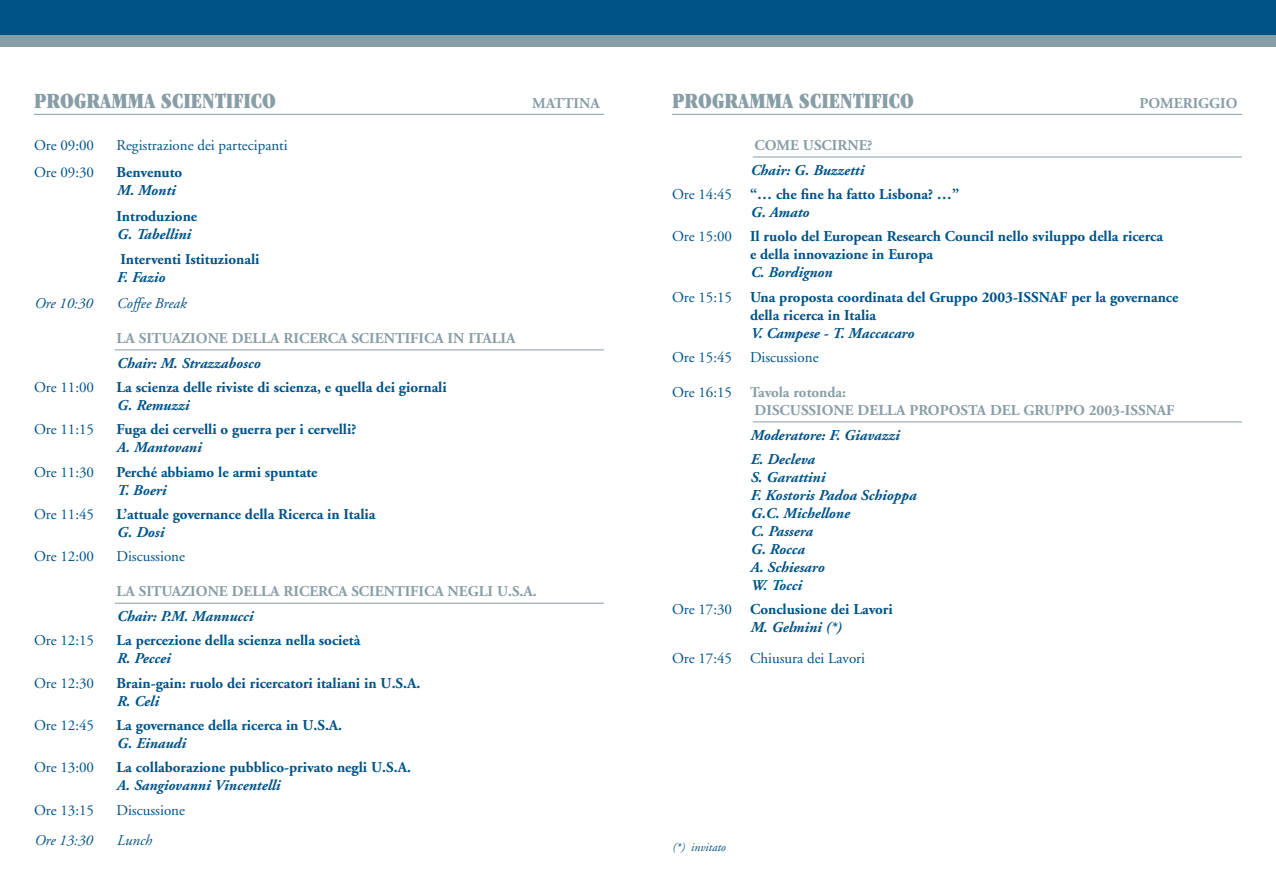
<style>
.page{position:relative;width:1276px;height:893px;background:#fff}
.page>*{position:absolute;margin:0;border:0;box-sizing:border-box;transform-origin:0 0}
.t1{font:ultra-condensed 22.5px "Garamond";color:#889ea6}
.t2{font:700 15px/24.3px "Adobe Garamond";color:#005387}
.t3{font:italic 700 15px/18px "Adobe Garamond";color:#005387}
.t4{font:15px "Adobe Garamond";color:#005387}
.t5{font:700 15px/18px "Adobe Garamond";color:#889ea6}
.t6{font:italic 15px "Adobe Garamond";color:#005387}
.t7{font:italic 12px "Adobe Garamond";color:#005387}
.s1{font-style:italic}
.s2{font-weight:400}
.s3{font-weight:400;color:#005387}
</style>
<div class="page">
<div style="left:0;top:13px;width:1276px;height:34px;background:#889ea6"></div>
<div style="left:0;top:0;width:1276px;height:34px;background:#005387"></div>
<hr style="left:115px;top:349px;width:489px;height:1px;background:#889ea6">
<hr style="left:115px;top:603px;width:489px;height:1px;background:#889ea6">
<hr style="left:672px;top:114px;width:570px;height:1px;background:#889ea6">
<hr style="left:34px;top:114px;width:570px;height:1px;background:#889ea6">
<hr style="left:753px;top:157px;width:489px;height:1px;background:#889ea6">
<hr style="left:753px;top:421px;width:489px;height:1px;background:#889ea6">
<h1 class="t1" style="left:34px;top:88px;width:243px">PROGRAMMA SCIENTIFICO</h1>
<p class="t5" style="left:532px;top:94px;width:69px">MATTINA</p>
<h1 class="t1" style="left:672px;top:88px;width:243px">PROGRAMMA SCIENTIFICO</h1>
<p class="t5" style="left:1139px;top:94px;width:100px">POMERIGGIO</p>
<p class="t4" style="left:34px;top:137px;width:62px">Ore 09:00</p>
<p class="t4" style="left:117px;top:137px;width:173px">Registrazione dei partecipanti</p>
<p class="t4" style="left:34px;top:164px;width:62px">Ore 09:30</p>
<p class="t2" style="left:117px;top:160px;width:67px">Benvenuto</p>
<p class="t3" style="left:117px;top:181px;width:60px">M. Monti</p>
<p class="t2" style="left:117px;top:205px;width:82px">Introduzione</p>
<p class="t3" style="left:117px;top:226px;width:76px">G. Tabellini</p>
<p class="t2" style="left:120px;top:247px;width:141px">Interventi Istituzionali</p>
<p class="t3" style="left:117px;top:268px;width:50px">F. Fazio</p>
<p class="t6" style="left:34px;top:295px;width:60px">Ore 10:30</p>
<p class="t6" style="left:117px;top:295px;width:71px">Coffee Break</p>
<p class="t5" style="left:117px;top:330px;width:400px">LA SITUAZIONE DELLA RICERCA SCIENTIFICA IN ITALIA</p>
<p class="t3" style="left:117px;top:354px;width:145px">Chair: M. Strazzabosco</p>
<p class="t4" style="left:34px;top:379px;width:62px">Ore 11:00</p>
<p class="t2" style="left:117px;top:375px;width:332px">La scienza delle riviste di scienza, e quella dei giornali</p>
<p class="t3" style="left:117px;top:397px;width:74px">G. Remuzzi</p>
<p class="t4" style="left:34px;top:421px;width:62px">Ore 11:15</p>
<p class="t2" style="left:117px;top:418px;width:241px">Fuga dei cervelli o guerra per i cervelli?</p>
<p class="t3" style="left:117px;top:439px;width:86px">A. Mantovani</p>
<p class="t4" style="left:34px;top:464px;width:62px">Ore 11:30</p>
<p class="t2" style="left:117px;top:460px;width:202px">Perché abbiamo le armi spuntate</p>
<p class="t3" style="left:117px;top:481px;width:51px">T. Boeri</p>
<p class="t4" style="left:34px;top:506px;width:62px">Ore 11:45</p>
<p class="t2" style="left:117px;top:502px;width:260px">L’attuale governance della Ricerca in Italia</p>
<p class="t3" style="left:117px;top:524px;width:49px">G. Dosi</p>
<p class="t4" style="left:34px;top:549px;width:62px">Ore 12:00</p>
<p class="t4" style="left:117px;top:549px;width:70px">Discussione</p>
<p class="t5" style="left:117px;top:583px;width:422px">LA SITUAZIONE DELLA RICERCA SCIENTIFICA NEGLI U.S.A.</p>
<p class="t3" style="left:117px;top:607px;width:138px">Chair: P.M. Mannucci</p>
<p class="t4" style="left:34px;top:632px;width:62px">Ore 12:15</p>
<p class="t2" style="left:117px;top:629px;width:245px">La percezione della scienza nella società</p>
<p class="t3" style="left:117px;top:650px;width:55px">R. Peccei</p>
<p class="t4" style="left:34px;top:675px;width:62px">Ore 12:30</p>
<p class="t2" style="left:117px;top:671px;width:305px">Brain-gain: ruolo dei ricercatori italiani in U.S.A.</p>
<p class="t3" style="left:117px;top:692px;width:43px">R. Celi</p>
<p class="t4" style="left:34px;top:717px;width:62px">Ore 12:45</p>
<p class="t2" style="left:117px;top:713px;width:227px">La governance della ricerca in U.S.A.</p>
<p class="t3" style="left:117px;top:735px;width:70px">G. Einaudi</p>
<p class="t4" style="left:34px;top:759px;width:62px">Ore 13:00</p>
<p class="t2" style="left:117px;top:756px;width:296px">La collaborazione pubblico-privato negli U.S.A.</p>
<p class="t3" style="left:117px;top:777px;width:165px">A. Sangiovanni Vincentelli</p>
<p class="t4" style="left:34px;top:802px;width:62px">Ore 13:15</p>
<p class="t4" style="left:117px;top:802px;width:70px">Discussione</p>
<p class="t6" style="left:34px;top:833px;width:60px">Ore 13:30</p>
<p class="t6" style="left:117px;top:833px;width:37px">Lunch</p>
<p class="t5" style="left:754px;top:137px;width:120px">COME USCIRNE?</p>
<p class="t2" style="left:672px;top:158px;width:288px;text-indent:78px"><span class="s1">Chair: G. Buzzetti<br></span><span class="s2">Ore 14:45</span> “… che fine ha fatto Lisbona? …”</p>
<p class="t2" style="left:672px;top:200px;width:493px;text-indent:78px"><span class="s1">G. Amato<br></span><span class="s2">Ore 15:00</span> Il ruolo del European Research Council nello sviluppo della ricerca</p>
<p class="t2" style="left:750px;top:243px;width:185px">e della innovazione in Europa</p>
<p class="t2" style="left:672px;top:261px;width:508px;text-indent:78px"><span class="s1">C. Bordignon<br></span><span class="s2">Ore 15:15</span> Una proposta coordinata del Gruppo 2003-ISSNAF per la governance</p>
<p class="t2" style="left:750px;top:303px;width:128px">della ricerca in Italia</p>
<p class="t3" style="left:750px;top:324px;width:165px">V. Campese - T. Maccacaro</p>
<p class="t4" style="left:672px;top:349px;width:148px">Ore 15:45 Discussione</p>
<p class="t5" style="left:754px;top:384px;width:421px;text-indent:-82px"><span class="s3">Ore 16:15</span> Tavola rotonda:<br>DISCUSSIONE DELLA PROPOSTA DEL GRUPPO 2003-ISSNAF</p>
<p class="t3" style="left:750px;top:423px;width:150px;line-height:24.3px">Moderatore: F. Giavazzi<br>E. Decleva</p>
<p class="t3" style="left:750px;top:469px;width:167px">S. Garattini<br>F. Kostoris Padoa Schioppa<br>G.C. Michellone<br>C. Passera<br>G. Rocca<br>A. Schiesaro<br>W. Tocci</p>
<p class="t2" style="left:750px;top:601px;width:144px;line-height:18px;text-indent:-78px"><span class="s2">Ore 17:30</span> Conclusione dei Lavori<br><span class="s1">M. Gelmini (*)</span></p>
<p class="t4" style="left:672px;top:650px;width:195px">Ore 17:45 Chiusura dei Lavori</p>
<p class="t7" style="left:672px;top:840px;width:55px">(*) invitato</p>
</div>
